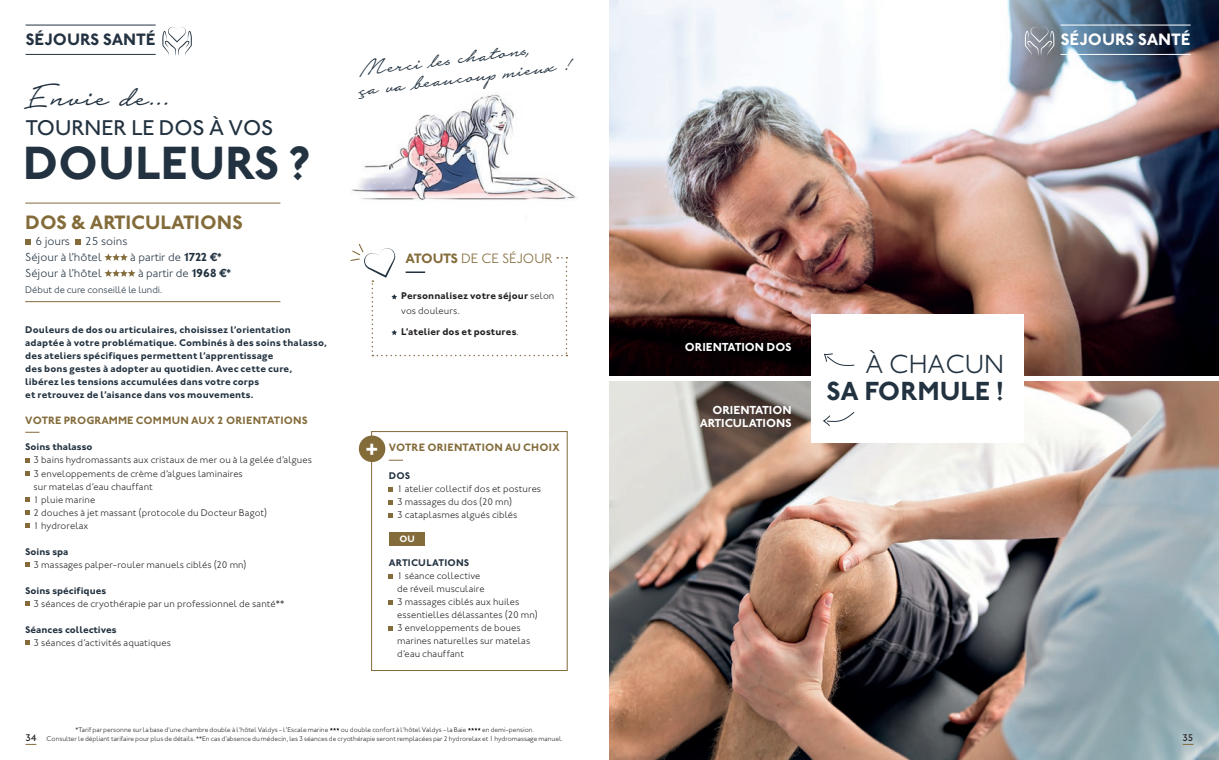
<style>
.page{position:relative;width:1219px;height:760px;background:#fff}
.page>*{position:absolute;margin:0;border:0;box-sizing:border-box;transform-origin:0 0}
.t1{font:700 48px "Johnston Valdys";color:#223240}
.t2{font:300 39px "Notera 2";color:#223240}
.t3{font:700 27px "Johnston Valdys";color:#223240}
.t4{font:300 27px "Johnston Valdys";color:#223240}
.t5{font:300 26.1px/19.8px "Notera 2";color:#223240}
.t6{font:700 26px "Johnston Valdys";color:#fff}
.t7{font:500 22px "Johnston Valdys";letter-spacing:-.005em;color:#223240}
.t8{font:700 20px "Johnston Valdys";color:#836b3a}
.t9{font:700 17px "Johnston Valdys";color:#fff}
.t10{font:700 17px "Johnston Valdys";color:#223240}
.t11{font:300 14px "Johnston Valdys";color:#836b3a}
.t12{font:300 12px/16px "Johnston Valdys";color:#223240}
.t13{font:700 12px/13px "Johnston Valdys";color:#fff;text-align:right}
.t14{font:700 11px "Johnston Valdys";letter-spacing:.01em;color:#836b3a}
.t15{font:300 10px/13px "Johnston Valdys";letter-spacing:.01em;color:#231f20}
.t16{font:700 10px/13px "Johnston Valdys";letter-spacing:.01em;color:#223240}
.t17{font:700 10px/15px "Johnston Valdys";letter-spacing:.01em;color:#231f20}
.t18{font:300 10px "Johnston Valdys";color:#223240}
.t19{font:500 10px "Johnston Valdys";color:#231f20}
.t20{font:700 9.5px "Johnston Valdys";color:#fff}
.t21{font:300 7px/9px "Johnston Valdys";color:#231f20}
.s1{font-weight:700}
.s2{font-weight:300}
</style>
<div class="page">
<img style="left:609px;top:381px;width:610px;height:379px">
<img style="left:609px;top:0;width:610px;height:375px">
<img style="left:351px;top:92px;width:226px;height:109px">
<svg style="left:330px;top:727px;width:9px;height:3px"></svg>
<svg style="left:468px;top:727px;width:13px;height:3px"></svg>
<hr style="left:1060px;top:25px;width:131px;height:1px;background:#fff">
<hr style="left:1060px;top:54px;width:131px;height:1px;background:#fff">
<div style="left:811px;top:315px;width:212px;height:128px;background:#fff"></div>
<svg style="left:25px;top:432px;width:14px;height:1px"></svg>
<svg style="left:25px;top:459px;width:4px;height:4px"></svg>
<svg style="left:25px;top:472px;width:4px;height:4px"></svg>
<svg style="left:25px;top:498px;width:4px;height:4px"></svg>
<svg style="left:25px;top:511px;width:4px;height:4px"></svg>
<svg style="left:25px;top:524px;width:4px;height:4px"></svg>
<svg style="left:25px;top:563px;width:4px;height:4px"></svg>
<svg style="left:25px;top:602px;width:4px;height:4px"></svg>
<svg style="left:25px;top:641px;width:4px;height:4px"></svg>
<hr style="left:25px;top:203px;width:255px;height:1px;background:#836b3a">
<hr style="left:25px;top:301px;width:255px;height:1px;background:#836b3a">
<svg style="left:25px;top:239px;width:5px;height:5px"></svg>
<svg style="left:75px;top:239px;width:5px;height:5px"></svg>
<svg style="left:105px;top:253px;width:23px;height:8px"></svg>
<svg style="left:105px;top:269px;width:31px;height:8px"></svg>
<svg style="left:162px;top:26px;width:30px;height:30px"></svg>
<hr style="left:26px;top:25px;width:130px;height:1px;background:#223240">
<hr style="left:26px;top:54px;width:130px;height:1px;background:#223240">
<svg style="left:1025px;top:26px;width:29px;height:30px"></svg>
<svg style="left:824px;top:353px;width:31px;height:13px"></svg>
<div style="left:371px;top:431px;width:196px;height:239px;border:1px solid #836b3a"></div>
<svg style="left:389px;top:460px;width:14px;height:1px"></svg>
<svg style="left:389px;top:487px;width:4px;height:5px"></svg>
<svg style="left:389px;top:500px;width:4px;height:5px"></svg>
<svg style="left:389px;top:513px;width:4px;height:5px"></svg>
<svg style="left:389px;top:574px;width:4px;height:4px"></svg>
<svg style="left:389px;top:600px;width:4px;height:4px"></svg>
<svg style="left:389px;top:626px;width:4px;height:4px"></svg>
<div style="left:389px;top:532px;width:36px;height:14px;background:#836b3a"></div>
<div style="left:359px;top:435px;width:26px;height:27px;background:#836b3a;border-radius:50%"></div>
<svg style="left:823px;top:412px;width:32px;height:14px"></svg>
<svg style="left:350px;top:243px;width:217px;height:113px"></svg>
<h3 class="t10" style="left:26px;top:29px;width:132px">SÉJOURS SANTÉ</h3>
<h2 class="t2" style="left:23px;top:76px;width:149px">Envie de...</h2>
<h3 class="t7" style="left:26px;top:114px;width:249px">TOURNER LE DOS À VOS</h3>
<h1 class="t1" style="left:23px;top:134px;width:290px">DOULEURS ?</h1>
<h3 class="t8" style="left:25px;top:210px;width:219px">DOS &amp; ARTICULATIONS</h3>
<p class="t12" style="left:35px;top:233px;width:36px">6 jours</p>
<p class="t12" style="left:25px;top:233px;width:104px;text-indent:60px">25 soins<br>Séjour à l’hôtel</p>
<p class="t12" style="left:130px;top:249px;width:93px">à partir de <span class="s1">1722 €*</span></p>
<p class="t12" style="left:25px;top:265px;width:78px">Séjour à l’hôtel</p>
<p class="t12" style="left:138px;top:265px;width:94px">à partir de <span class="s1">1968 €*</span></p>
<p class="t18" style="left:25px;top:284px;width:139px">Début de cure conseillé le lundi.</p>
<p class="t16" style="left:25px;top:323px;width:303px">Douleurs de dos ou articulaires, choisissez l’orientation adaptée à votre problématique. Combinés à des soins thalasso, des ateliers spécifiques permettent l’apprentissage<br>des bons gestes à adopter au quotidien. Avec cette cure, libérez les tensions accumulées dans votre corps<br>et retrouvez de l’aisance dans vos mouvements.</p>
<p class="t14" style="left:25px;top:414px;width:284px">VOTRE PROGRAMME COMMUN AUX 2 ORIENTATIONS</p>
<p class="t16" style="left:25px;top:440px;width:69px">Soins thalasso</p>
<p class="t15" style="left:34px;top:453px;width:280px">3 bains hydromassants aux cristaux de mer ou à la gelée d’algues 3 enveloppements de crème d’algues laminaires<br>sur matelas d’eau chauffant<br>1 pluie marine<br>2 douches à jet massant (protocole du Docteur Bagot)<br>1 hydrorelax</p>
<p class="t16" style="left:25px;top:544px;width:45px">Soins spa</p>
<p class="t15" style="left:34px;top:557px;width:215px">3 massages palper-rouler manuels ciblés (20 mn)</p>
<p class="t16" style="left:25px;top:583px;width:82px">Soins spécifiques</p>
<p class="t15" style="left:34px;top:596px;width:252px">3 séances de cryothérapie par un professionnel de santé**</p>
<p class="t16" style="left:25px;top:622px;width:93px">Séances collectives</p>
<p class="t15" style="left:34px;top:635px;width:139px">3 séances d’activités aquatiques</p>
<h3 class="t5" style="left:355px;top:61px;width:216px;rotate:-7deg">Merci les chatons,<br>ça va beaucoup mieux !</h3>
<h3 class="t11" style="left:406px;top:250px;width:149px"><span class="s1">ATOUTS</span> DE CE SÉJOUR</h3>
<p class="t17" style="left:401px;top:288px;width:155px">Personnalisez votre séjour <span class="s2">selon vos douleurs.</span></p>
<p class="t17" style="left:401px;top:324px;width:119px">L’atelier dos et postures<span class="s2">.</span></p>
<h3 class="t6" style="left:364px;top:433px;width:17px">+</h3>
<p class="t14" style="left:389px;top:441px;width:173px">VOTRE ORIENTATION AU CHOIX</p>
<p class="t16" style="left:389px;top:469px;width:23px">DOS</p>
<p class="t15" style="left:397px;top:482px;width:146px">1 atelier collectif dos et postures<br>3 massages du dos (20 mn)<br>3 cataplasmes algués ciblés</p>
<p class="t16" style="left:389px;top:556px;width:82px">ARTICULATIONS</p>
<p class="t15" style="left:397px;top:569px;width:142px">1 séance collective<br>de réveil musculaire<br>3 massages ciblés aux huiles essentielles délassantes (20 mn)<br>3 enveloppements de boues marines naturelles sur matelas d’eau chauffant</p>
<p class="t20" style="left:400px;top:533px;width:17px">OU</p>
<h3 class="t9" style="left:1060px;top:29px;width:132px">SÉJOURS SANTÉ</h3>
<p class="t13" style="left:685px;top:340px;width:108px">ORIENTATION DOS</p>
<p class="t13" style="left:700px;top:403px;width:93px">ORIENTATION<br>ARTICULATIONS</p>
<h3 class="t4" style="left:866px;top:347px;width:140px">À CHACUN</h3>
<h3 class="t3" style="left:826px;top:374px;width:180px">SA FORMULE !</h3>
<p class="t21" style="left:75px;top:725px;width:255px">*Tarif par personne sur la base d’une chambre double à l’hôtel Valdys - l’Escale marine</p>
<p class="t21" style="left:341px;top:725px;width:127px">ou double confort à l’hôtel Valdys - la Baie</p>
<p class="t21" style="left:47px;top:725px;width:518px;text-indent:435px">en demi-pension.<br>Consulter le dépliant tarifaire pour plus de détails. **En cas d’absence du médecin, les 3 séances de cryothérapie seront remplacées par 2 hydrorelax et 1 hydromassage manuel.</p>
<p class="t19" style="left:26px;top:732px;width:12px">34</p>
<p class="t19" style="left:1183px;top:732px;width:12px">35</p>
</div>
